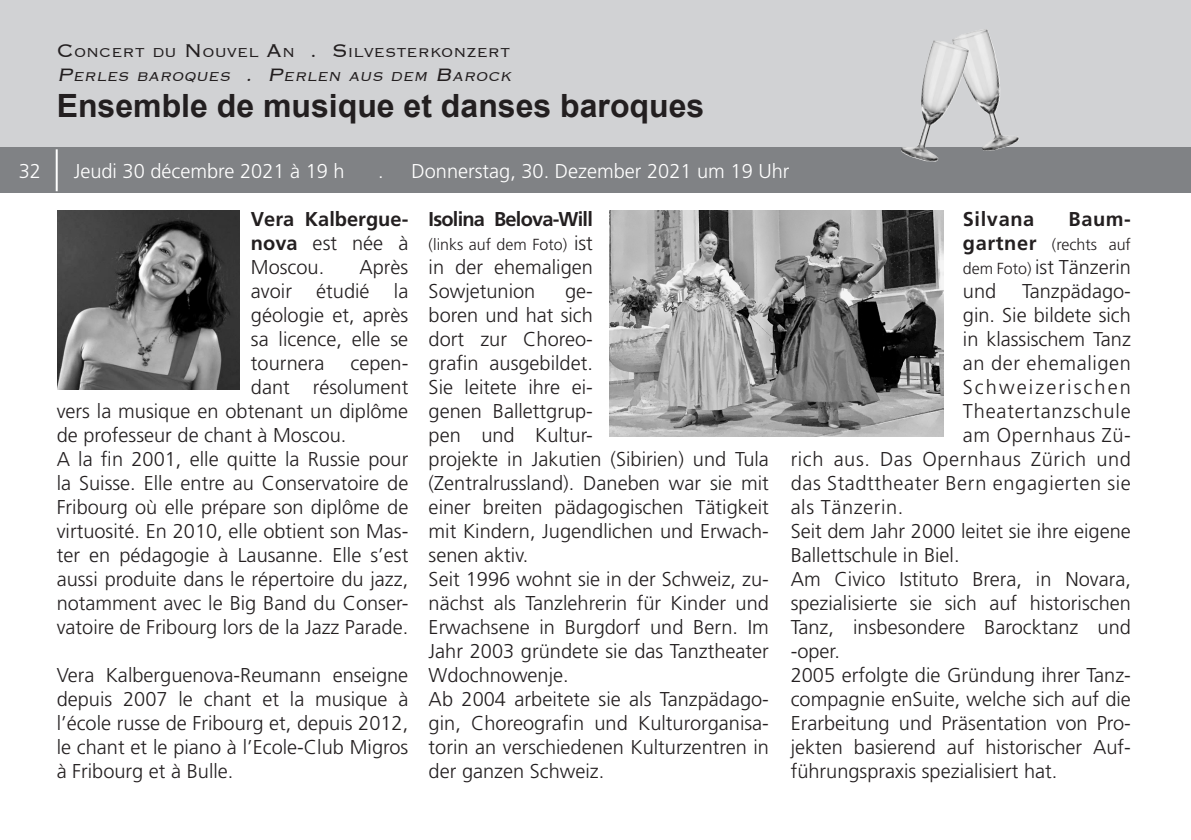
<style>
.page{position:relative;width:1191px;height:840px;background:#fff}
.page>*{position:absolute;margin:0;border:0;box-sizing:border-box;transform-origin:0 0}
.t1{font:700 32px "Arial";color:#231f20}
.t2{font:300 20px/24px "Frutiger";color:#231f20;text-align:justify}
.t3{font:300 20px "Frutiger";letter-spacing:.03em;color:#231f20}
.t4{font:300 20px "Frutiger";color:#fff}
.t5{font:700 20px/24px "Frutiger";color:#231f20;text-align:justify}
.t6{font:700 20px "Frutiger";letter-spacing:-.04em;color:#231f20}
.t7{font:300 20px "Frutiger";letter-spacing:.04em;color:#231f20}
.t8{font:300 20px "Frutiger";letter-spacing:.105em;color:#231f20}
.t9{font:700 20px "Frutiger";letter-spacing:.03em;color:#231f20}
.t10{font:300 16.8px "Copperplate";color:#231f20}
.t11{font:italic 300 16.8px "Copperplate";color:#231f20}
.t12{font:300 16px "Frutiger";color:#231f20}
.s1{font-size:24px}
.s2{font-size:20px}
.s3{font-weight:300}
.s4{font-weight:700;font-size:20px}
.s5{font-size:16px}
</style>
<div class="page">
<div style="left:0;top:0;width:1191px;height:147px;background:#d1d2d4"></div>
<div style="left:0;top:147px;width:1191px;height:46px;background:#808285"></div>
<hr style="left:56px;top:149px;width:2px;height:42px;background:#fff">
<img style="left:952px;top:29px;width:67px;height:122px">
<img style="left:901px;top:40px;width:68px;height:121px">
<img style="left:58px;top:210px;width:181px;height:179px">
<img style="left:610px;top:210px;width:333px;height:226px">
<p class="t4" style="left:19px;top:160px;width:24px">32</p>
<p class="t10" style="left:57px;top:42px;width:455px"><span class="s1">C</span>oncert du <span class="s1">N</span> ouvel <span class="s1">A</span>n <span class="s1">. S</span> ilvesterkonzert</p>
<p class="t11" style="left:57px;top:66px;width:459px"><span class="s1">P</span>erles baroques <span class="s1">. P</span>erlen aus dem <span class="s1">B</span>arock</p>
<p class="t1" style="left:57px;top:84px;width:649px">Ensemble de musique et danses baroques</p>
<p class="t4" style="left:74px;top:160px;width:272px">Jeudi 30 décembre 2021 à 19 h</p>
<p class="t4" style="left:411px;top:160px;width:379px">Donnerstag, 30. Dezember 2021 um 19 Uhr</p>
<p class="t6" style="left:429px;top:207px;width:166px">Isolina Belova-Will</p>
<p class="t12" style="left:429px;top:235px;width:166px">(links auf dem Foto) <span class="s2">ist</span></p>
<p class="t2" style="left:429px;top:254px;width:166px">in der ehemaligen<br>Sowjetunion</p>
<p class="t4" style="left:378px;top:160px;width:7px">.</p>
<p class="t5" style="left:251px;top:206px;width:159px">Vera Kalbergue&shy;nova <span class="s3">est née à Moscou.</span></p>
<p class="t9" style="left:963px;top:207px;width:73px">Silvana</p>
<p class="t5" style="left:1068px;top:206px;width:64px">Baum-</p>
<p class="t12" style="left:963px;top:235px;width:170px"><span class="s4">gartner</span> (rechts auf</p>
<p class="t2" style="left:963px;top:254px;width:170px"><span class="s5">dem Foto)</span> ist Tänzerin und</p>
<p class="t2" style="left:251px;top:254px;width:159px;text-indent:108px">Après avoir étudié la géologie et, après sa licence, elle se tournera</p>
<p class="t2" style="left:1022px;top:278px;width:110px">Tanzpädago-</p>
<p class="t2" style="left:963px;top:302px;width:169px">gin. Sie bildete sich</p>
<p class="t2" style="left:963px;top:326px;width:169px">in klassischem Tanz</p>
<p class="t3" style="left:963px;top:351px;width:169px">an der ehemaligen</p>
<p class="t8" style="left:963px;top:375px;width:169px">Schweizerischen</p>
<p class="t7" style="left:963px;top:399px;width:169px">Theatertanzschule</p>
<p class="t3" style="left:963px;top:423px;width:170px">am Opernhaus Zü-</p>
<p class="t3" style="left:790px;top:447px;width:342px">rich aus. Das Opernhaus Zürich und</p>
<p class="t3" style="left:790px;top:471px;width:342px">das Stadttheater Bern engagierten sie</p>
<p class="t3" style="left:790px;top:495px;width:114px">als Tänzerin.</p>
<p class="t2" style="left:790px;top:518px;width:342px">Seit dem Jahr 2000 leitet sie ihre eigene<br>Ballettschule in Biel.</p>
<p class="t2" style="left:790px;top:566px;width:342px">Am Civico Istituto Brera, in Novara, spezialisierte sie sich auf historischen Tanz, insbesondere Barocktanz und -oper.</p>
<p class="t2" style="left:790px;top:662px;width:342px">2005 erfolgte die Gründung ihrer Tanz&shy;compagnie enSuite, welche sich auf die Erarbeitung und Präsentation von Pro&shy;jekten basierend auf historischer Auf&shy;führungspraxis spezialisiert hat.</p>
<p class="t2" style="left:429px;top:278px;width:342px;text-align:left;text-indent:136px">ge-<br>boren und hat sich<br>dort zur Choreo-<br>grafin ausgebildet.<br>Sie leitete ihre ei-<br>genen Ballettgrup-<br>pen und Kultur-<br>projekte in Jakutien (Sibirien) und Tula (Zentralrussland). Daneben war sie mit einer breiten pädagogischen Tätigkeit mit Kindern, Jugendlichen und Erwach&shy;senen aktiv.</p>
<p class="t2" style="left:429px;top:566px;width:342px">Seit 1996 wohnt sie in der Schweiz, zu&shy;nächst als Tanzlehrerin für Kinder und Erwachsene in Burgdorf und Bern. Im Jahr 2003 gründete sie das Tanztheater Wdochnowenje.</p>
<p class="t2" style="left:429px;top:686px;width:342px">Ab 2004 arbeitete sie als Tanzpädago&shy;gin, Choreografin und Kulturorganisa&shy;torin an verschiedenen Kulturzentren in der ganzen Schweiz.</p>
<p class="t2" style="left:350px;top:350px;width:59px">cepen-</p>
<p class="t2" style="left:251px;top:374px;width:159px">dant résolument</p>
<p class="t2" style="left:57px;top:398px;width:353px">vers la musique en obtenant un diplôme</p>
<p class="t2" style="left:57px;top:422px;width:291px">de professeur de chant à Moscou.</p>
<p class="t2" style="left:57px;top:446px;width:353px">A la fin 2001, elle quitte la Russie pour la Suisse. Elle entre au Conservatoire de Fribourg où elle prépare son diplôme de virtuosité. En 2010, elle obtient son Mas&shy;ter en pédagogie à Lausanne. Elle s’est aussi produite dans le répertoire du jazz, notamment avec le Big Band du Conser&shy;vatoire de Fribourg lors de la Jazz Parade.</p>
<p class="t2" style="left:57px;top:662px;width:353px">Vera Kalberguenova-Reumann enseigne depuis 2007 le chant et la musique à l’école russe de Fribourg et, depuis 2012, le chant et le piano à l’Ecole-Club Migros à Fribourg et à Bulle.</p>
</div>
